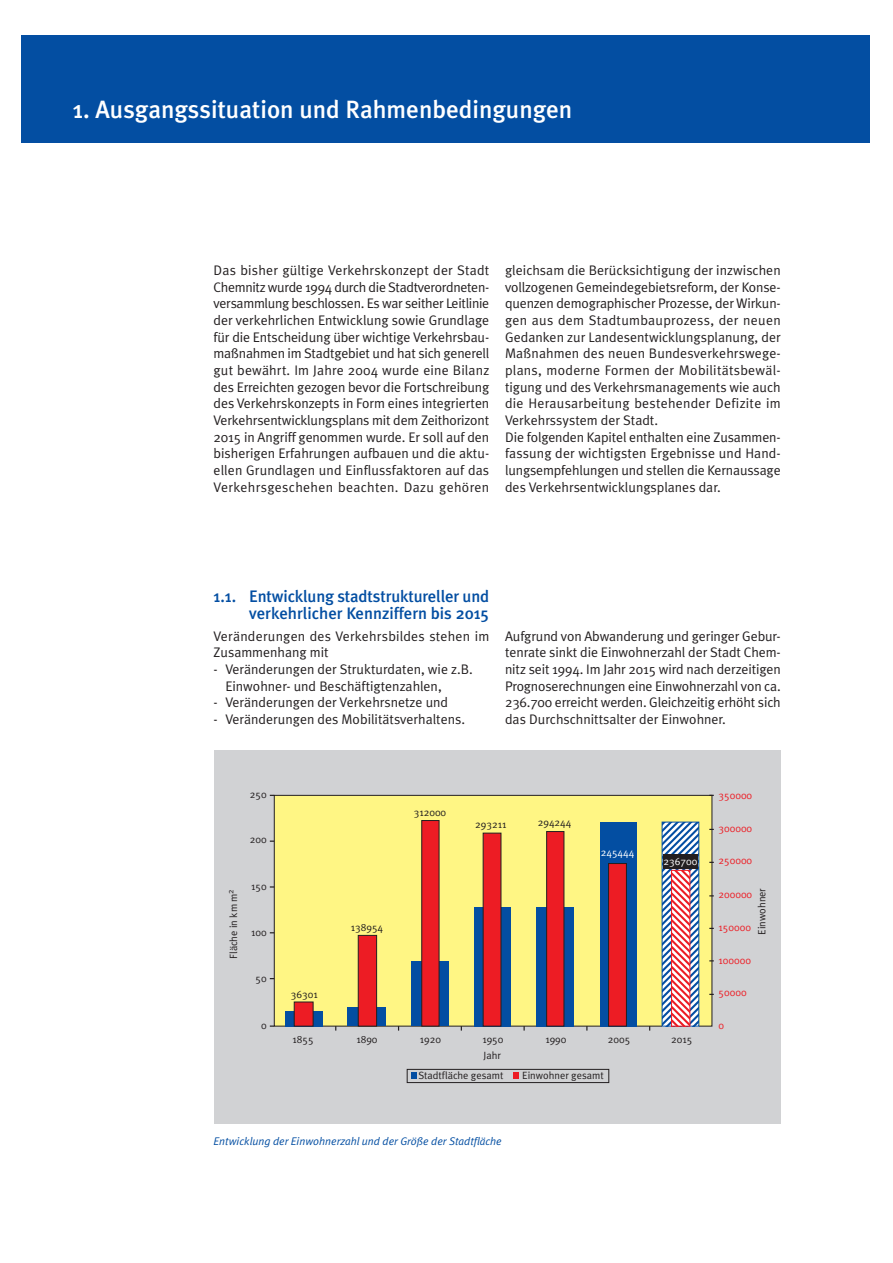
<style>
.page{position:relative;width:893px;height:1263px;background:#fff}
.page>*{position:absolute;margin:0;border:0;box-sizing:border-box;transform-origin:0 0}
.t1{font:500 25.05px "Meta Plus";color:#fff}
.t2{font:500 16.65px/16.6px "Meta Plus";letter-spacing:-.01em;color:#034ea2;text-align:right}
.t3{font:13.95px/16.6px "Meta Plus Normal";color:#231f20}
.t4{font:italic 11.1px "Meta Plus Normal";color:#034ea2}
.t5{font:10.5px/20.5px "Meta Plus Normal";color:#231f20;text-align:right}
.t6{font:10.5px "Meta Plus Normal";color:#ed1c24}
.t7{font:10.5px "Meta Plus Normal";color:#fff}
</style>
<div class="page">
<div style="left:213px;top:750px;width:567px;height:374px;background:#d1d2d4"></div>
<div style="left:21px;top:36px;width:849px;height:107px;background:#034ea2"></div>
<div style="left:274px;top:795px;width:438px;height:231px;background:#fff684;border:1px solid #231f20"></div>
<div style="left:285px;top:1011px;width:38px;height:15px;background:#034ea2"></div>
<div style="left:348px;top:1008px;width:38px;height:18px;background:#034ea2"></div>
<div style="left:599px;top:822px;width:37px;height:204px;background:#034ea2"></div>
<div style="left:536px;top:907px;width:37px;height:119px;background:#034ea2"></div>
<div style="left:411px;top:962px;width:37px;height:64px;background:#034ea2"></div>
<div style="left:474px;top:907px;width:37px;height:119px;background:#034ea2"></div>
<div style="left:421px;top:820px;width:18px;height:206px;background:#ed1c24;border:1px solid #231f20"></div>
<div style="left:358px;top:935px;width:19px;height:91px;background:#ed1c24;border:1px solid #231f20"></div>
<div style="left:294px;top:1002px;width:19px;height:24px;background:#ed1c24;border:1px solid #231f20"></div>
<div style="left:483px;top:833px;width:18px;height:193px;background:#ed1c24"></div>
<div style="left:546px;top:831px;width:18px;height:195px;background:#ed1c24;border:1px solid #231f20"></div>
<div style="left:608px;top:863px;width:18px;height:163px;background:#ed1c24;border:1px solid #231f20"></div>
<div style="left:411px;top:1072px;width:6px;height:7px;background:#034ea2"></div>
<svg style="left:513px;top:1073px;width:5px;height:6px"></svg>
<div style="left:407px;top:1069px;width:202px;height:14px;border:1px solid #231f20"></div>
<div style="left:661px;top:822px;width:38px;height:204px;border:1px solid #034ea2"></div>
<svg style="left:662px;top:822px;width:36px;height:204px;background:#b1a2bc"></svg>
<div style="left:671px;top:870px;width:19px;height:156px;border:1px solid #ed1c24"></div>
<div style="left:663px;top:855px;width:34px;height:14px;background:#231f20"></div>
<h1 class="t1" style="left:73px;top:99px;width:501px">1. Ausgangssituation und Rahmenbedingungen</h1>
<p class="t3" style="left:213px;top:263px;width:277px;text-align:justify">Das bisher gültige Verkehrskonzept der Stadt Chemnitz wurde 1994 durch die Stadtverordneten&shy;versammlung beschlossen. Es war seither Leitlinie der verkehrlichen Entwicklung sowie Grundlage für die Entscheidung über wichtige Verkehrsbau&shy;maßnahmen im Stadtgebiet und hat sich generell gut bewährt. Im Jahre 2004 wurde eine Bilanz des Erreichten gezogen bevor die Fortschreibung des Verkehrskonzepts in Form eines integrierten Verkehrsentwicklungsplans mit dem Zeithorizont 2015 in Angriff genommen wurde. Er soll auf den bisherigen Erfahrungen aufbauen und die aktu&shy;ellen Grundlagen und Einflussfaktoren auf das Verkehrsgeschehen beachten. Dazu gehören</p>
<p class="t3" style="left:505px;top:263px;width:277px">gleichsam die Berücksichtigung der inzwischen vollzogenen Gemeindegebietsreform, der Konse&shy;quenzen demographischer Prozesse, der Wirkun&shy;gen aus dem Stadtumbauprozess, der neuen Gedanken zur Landesentwicklungsplanung, der Maßnahmen des neuen Bundesverkehrswege&shy;plans, moderne Formen der Mobilitätsbewäl&shy;tigung und des Verkehrsmanagements wie auch die Herausarbeitung bestehender Defizite im Verkehrssystem der Stadt.<br>Die folgenden Kapitel enthalten eine Zusammen&shy;fassung der wichtigsten Ergebnisse und Hand&shy;lungsempfehlungen und stellen die Kernaussage des Verkehrsentwicklungsplanes dar.</p>
<p class="t2" style="left:213px;top:589px;width:277px">1.1. Entwicklung stadtstruktureller und verkehrlicher Kennziffern bis 2015</p>
<p class="t3" style="left:213px;top:629px;width:277px">Veränderungen des Verkehrsbildes stehen im<br>Zusammenhang mit</p>
<p class="t3" style="left:225px;top:662px;width:249px;text-indent:-12px">- Veränderungen der Strukturdaten, wie z.B.<br>Einwohner- und Beschäftigtenzahlen,</p>
<p class="t3" style="left:213px;top:695px;width:236px">- Veränderungen der Verkehrsnetze und</p>
<p class="t3" style="left:213px;top:712px;width:253px">- Veränderungen des Mobilitätsverhaltens.</p>
<p class="t3" style="left:505px;top:629px;width:277px;text-align:justify">Aufgrund von Abwanderung und geringer Gebur&shy;tenrate sinkt die Einwohnerzahl der Stadt Chem&shy;nitz seit 1994. Im Jahr 2015 wird nach derzeitigen Prognoserechnungen eine Einwohnerzahl von ca.<br>236.700 erreicht werden. Gleichzeitig erhöht sich das Durchschnittsalter der Einwohner.</p>
<p class="t5" style="left:250px;top:785px;width:18px">250</p>
<p class="t5" style="left:250px;top:830px;width:18px">200</p>
<p class="t5" style="left:224px;top:959px;width:71px;rotate:-90deg">Fläche in km m<sup>2</sup></p>
<p class="t5" style="left:251px;top:877px;width:17px">150</p>
<p class="t5" style="left:251px;top:923px;width:17px">100</p>
<p class="t5" style="left:255px;top:969px;width:13px">50</p>
<p class="t5" style="left:261px;top:1016px;width:7px">0</p>
<p class="t5" style="left:291px;top:985px;width:28px">36301</p>
<p class="t5" style="left:351px;top:918px;width:34px">138954</p>
<p class="t5" style="left:414px;top:803px;width:34px">312000</p>
<p class="t5" style="left:475px;top:815px;width:33px">293211</p>
<p class="t5" style="left:538px;top:813px;width:35px">294244</p>
<p class="t7" style="left:600px;top:848px;width:35px">245444</p>
<p class="t7" style="left:663px;top:857px;width:35px">236700</p>
<p class="t5" style="left:293px;top:1030px;width:23px">1855</p>
<p class="t5" style="left:356px;top:1030px;width:23px">1890</p>
<p class="t5" style="left:420px;top:1030px;width:23px">1920</p>
<p class="t5" style="left:482px;top:1030px;width:23px">1950</p>
<p class="t5" style="left:545px;top:1030px;width:23px">1990</p>
<p class="t5" style="left:608px;top:1030px;width:24px">2005</p>
<p class="t5" style="left:671px;top:1030px;width:23px">2015</p>
<p class="t5" style="left:418px;top:1046px;width:86px">Jahr<br>Stadtfläche gesamt</p>
<p class="t5" style="left:522px;top:1066px;width:83px">Einwohner gesamt</p>
<p class="t4" style="left:213px;top:1136px;width:290px">Entwicklung der Einwohnerzahl und der Größe der Stadtfläche</p>
<p class="t6" style="left:718px;top:791px;width:35px">350000</p>
<p class="t6" style="left:718px;top:823px;width:35px">300000</p>
<p class="t6" style="left:718px;top:856px;width:35px">250000</p>
<p class="t6" style="left:718px;top:890px;width:35px">200000</p>
<p class="t6" style="left:718px;top:923px;width:34px">150000</p>
<p class="t6" style="left:718px;top:956px;width:34px">100000</p>
<p class="t6" style="left:718px;top:988px;width:30px">50000</p>
<p class="t6" style="left:718px;top:1021px;width:7px">0</p>
<p class="t5" style="left:752px;top:935px;width:48px;rotate:-90deg">Einwohner</p>
</div>
